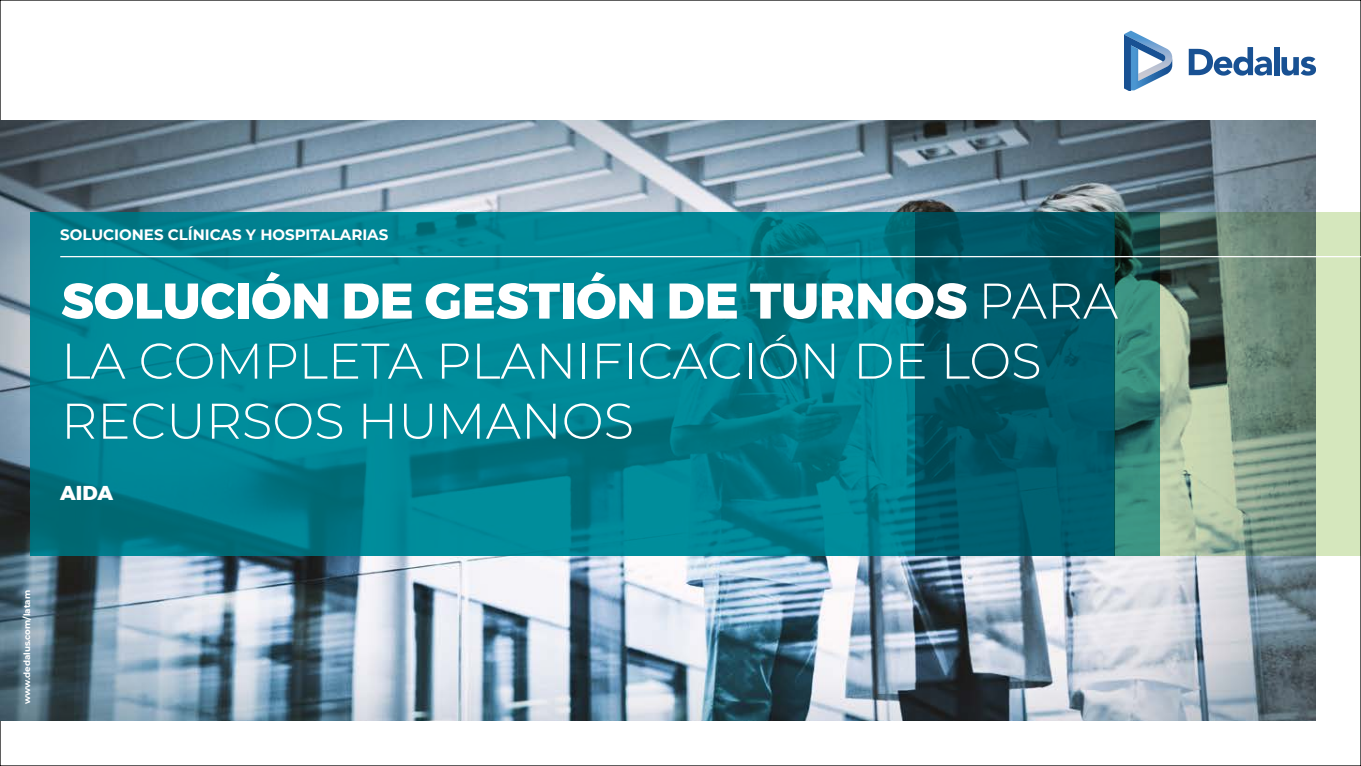
<style>
.page{position:relative;width:1361px;height:766px;background:#fff}
.page>*{position:absolute;margin:0;border:0;box-sizing:border-box;transform-origin:0 0}
.t1{font:300 50px/60px "Montserrat";color:#fff}
.t2{font:800 20px "Montserrat";color:#fff}
.t3{font:700 15px "Montserrat";color:#fff}
.t4{font:700 8.75px "Montserrat";letter-spacing:-.005em;color:#fff}
.s1{font-weight:800}
</style>
<div class="page">
<img style="left:0;top:121px;width:1315px;height:599px">
<svg style="left:30px;top:211px;width:886px;height:344px;background:#008291"></svg>
<svg style="left:1160px;top:211px;width:201px;height:344px;background:#8fa48c"></svg>
<svg style="left:916px;top:211px;width:244px;height:344px;background:#095d67"></svg>
<svg style="left:1124px;top:31px;width:49px;height:59px"></svg>
<svg style="left:1188px;top:47px;width:84px;height:29px"></svg>
<div style="left:1274px;top:47px;width:5px;height:28px;background:#185193"></div>
<svg style="left:1281px;top:57px;width:35px;height:19px"></svg>
<hr style="left:60px;top:256px;width:1300px;height:1px;background:#fff">
<p class="t3" style="left:60px;top:224px;width:330px">SOLUCIONES CLÍNICAS Y HOSPITALARIAS</p>
<p class="t1" style="left:61px;top:269px;width:1058px"><span class="s1">SOLUCIÓN DE GESTIÓN DE TURNOS</span> PARA<br>LA COMPLETA PLANIFICACIÓN DE LOS<br>RECURSOS HUMANOS</p>
<p class="t2" style="left:60px;top:480px;width:54px">AIDA</p>
<p class="t4" style="left:21px;top:703px;width:115px;rotate:-90deg">www.dedalus.com/latam</p>
</div>
